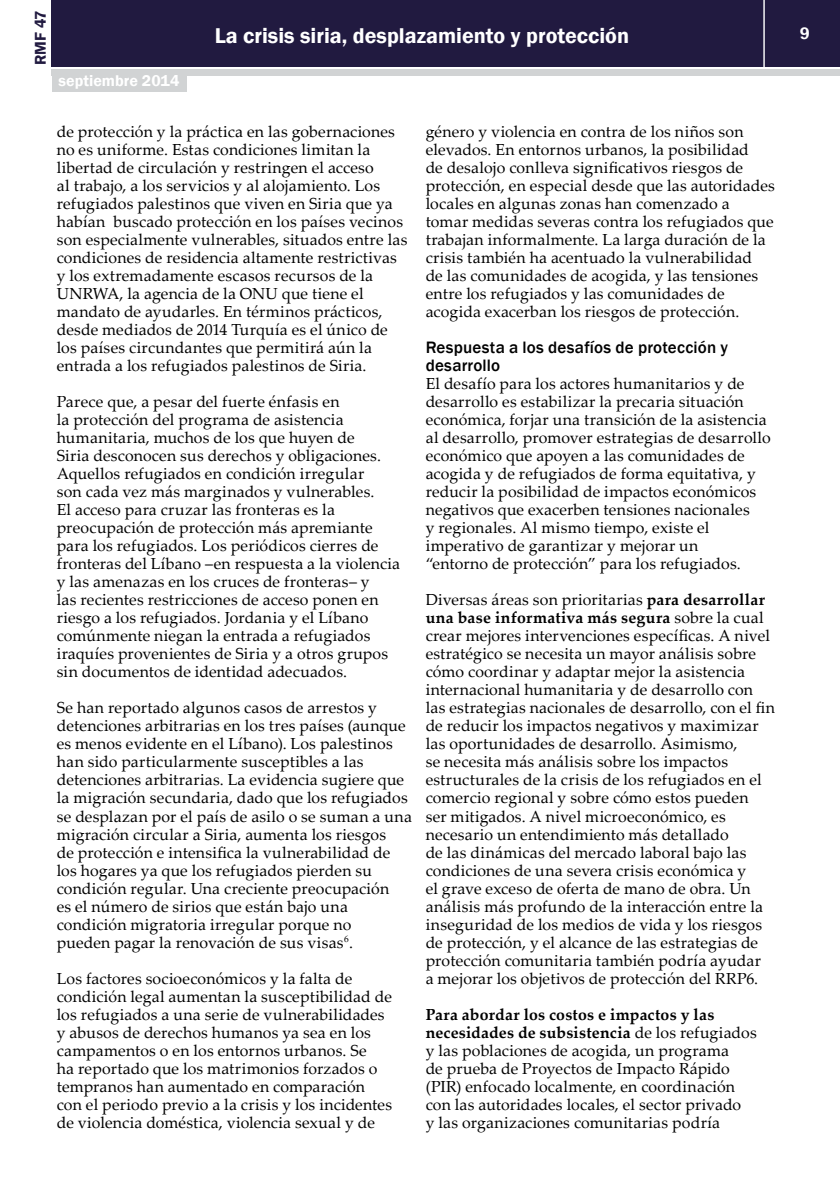
<style>
.page{position:relative;width:840px;height:1191px;background:#fff}
.page>*{position:absolute;margin:0;border:0;box-sizing:border-box;transform-origin:0 0}
.t1{font:600 22px "Franklin Gothic";color:#fff}
.t2{font:500 17px/18px "Franklin Gothic";letter-spacing:.01em;color:#000}
.t3{font:600 17px "Franklin Gothic";color:#fff}
.t4{font:16px/18px "Palatino Linotype";letter-spacing:.01em;color:#000}
.t5{font:600 16px "Franklin Gothic";color:#fff}
.t6{font:600 16px "Franklin Gothic";color:#211a40}
.s1{font-weight:700}
</style>
<div class="page">
<div style="left:52px;top:0;width:787px;height:66px;background:#211a40"></div>
<div style="left:52px;top:69px;width:787px;height:6px;background:#d1d3d4"></div>
<hr style="left:763px;top:0;width:1px;height:68px;background:#fff">
<div style="left:52px;top:74px;width:134px;height:18px;background:#d1d3d4"></div>
<p class="t6" style="left:31px;top:65px;width:57px;rotate:-90deg">RMF 47</p>
<h1 class="t1" style="left:214px;top:22px;width:416px">La crisis siria, desplazamiento y protección</h1>
<p class="t3" style="left:799px;top:23px;width:11px">9</p>
<p class="t5" style="left:59px;top:71px;width:122px">septiembre 2014</p>
<p class="t4" style="left:57px;top:122px;width:352px">de protección y la práctica en las gobernaciones no es uniforme. Estas condiciones limitan la libertad de circulación y restringen el acceso<br>al trabajo, a los servicios y al alojamiento. Los refugiados palestinos que viven en Siria que ya habían buscado protección en los países vecinos son especialmente vulnerables, situados entre las condiciones de residencia altamente restrictivas y los extremadamente escasos recursos de la UNRWA, la agencia de la ONU que tiene el mandato de ayudarles. En términos prácticos, desde mediados de 2014 Turquía es el único de los países circundantes que permitirá aún la entrada a los refugiados palestinos de Siria.</p>
<p class="t4" style="left:57px;top:392px;width:345px">Parece que, a pesar del fuerte énfasis en<br>la protección del programa de asistencia humanitaria, muchos de los que huyen de<br>Siria desconocen sus derechos y obligaciones.<br>Aquellos refugiados en condición irregular<br>son cada vez más marginados y vulnerables.<br>El acceso para cruzar las fronteras es la preocupación de protección más apremiante para los refugiados. Los periódicos cierres de fronteras del Líbano –en respuesta a la violencia y las amenazas en los cruces de fronteras– y<br>las recientes restricciones de acceso ponen en riesgo a los refugiados. Jordania y el Líbano comúnmente niegan la entrada a refugiados iraquíes provenientes de Siria y a otros grupos sin documentos de identidad adecuados.</p>
<p class="t4" style="left:57px;top:698px;width:356px">Se han reportado algunos casos de arrestos y detenciones arbitrarias en los tres países (aunque es menos evidente en el Líbano). Los palestinos han sido particularmente susceptibles a las detenciones arbitrarias. La evidencia sugiere que la migración secundaria, dado que los refugiados se desplazan por el país de asilo o se suman a una migración circular a Siria, aumenta los riesgos<br>de protección e intensifica la vulnerabilidad de los hogares ya que los refugiados pierden su condición regular. Una creciente preocupación<br>es el número de sirios que están bajo una condición migratoria irregular porque no<br>pueden pagar la renovación de sus visas<sup>6</sup>.</p>
<p class="t4" style="left:57px;top:968px;width:336px">Los factores socioeconómicos y la falta de condición legal aumentan la susceptibilidad de los refugiados a una serie de vulnerabilidades y abusos de derechos humanos ya sea en los campamentos o en los entornos urbanos. Se<br>ha reportado que los matrimonios forzados o tempranos han aumentado en comparación con el periodo previo a la crisis y los incidentes de violencia doméstica, violencia sexual y de</p>
<p class="t4" style="left:425px;top:122px;width:350px">género y violencia en contra de los niños son elevados. En entornos urbanos, la posibilidad<br>de desalojo conlleva significativos riesgos de protección, en especial desde que las autoridades locales en algunas zonas han comenzado a tomar medidas severas contra los refugiados que trabajan informalmente. La larga duración de la crisis también ha acentuado la vulnerabilidad<br>de las comunidades de acogida, y las tensiones entre los refugiados y las comunidades de acogida exacerban los riesgos de protección.</p>
<p class="t2" style="left:425px;top:339px;width:304px">Respuesta a los desafíos de protección y desarrollo</p>
<p class="t4" style="left:425px;top:374px;width:346px">El desafío para los actores humanitarios y de desarrollo es estabilizar la precaria situación económica, forjar una transición de la asistencia al desarrollo, promover estrategias de desarrollo económico que apoyen a las comunidades de acogida y de refugiados de forma equitativa, y reducir la posibilidad de impactos económicos negativos que exacerben tensiones nacionales<br>y regionales. Al mismo tiempo, existe el imperativo de garantizar y mejorar un<br>“entorno de protección” para los refugiados.</p>
<p class="t4" style="left:425px;top:590px;width:351px">Diversas áreas son prioritarias <span class="s1">para desarrollar una base informativa más segura</span> sobre la cual crear mejores intervenciones específicas. A nivel estratégico se necesita un mayor análisis sobre cómo coordinar y adaptar mejor la asistencia internacional humanitaria y de desarrollo con las estrategias nacionales de desarrollo, con el fin de reducir los impactos negativos y maximizar las oportunidades de desarrollo. Asimismo,<br>se necesita más análisis sobre los impactos estructurales de la crisis de los refugiados en el comercio regional y sobre cómo estos pueden<br>ser mitigados. A nivel microeconómico, es necesario un entendimiento más detallado<br>de las dinámicas del mercado laboral bajo las condiciones de una severa crisis económica y<br>el grave exceso de oferta de mano de obra. Un análisis más profundo de la interacción entre la inseguridad de los medios de vida y los riesgos de protección, y el alcance de las estrategias de protección comunitaria también podría ayudar<br>a mejorar los objetivos de protección del RRP6.</p>
<p class="t4" style="left:425px;top:1004px;width:332px"><span class="s1">Para abordar los costos e impactos y las necesidades de subsistencia</span> de los refugiados y las poblaciones de acogida, un programa<br>de prueba de Proyectos de Impacto Rápido (PIR) enfocado localmente, en coordinación con las autoridades locales, el sector privado<br>y las organizaciones comunitarias podría</p>
</div>
